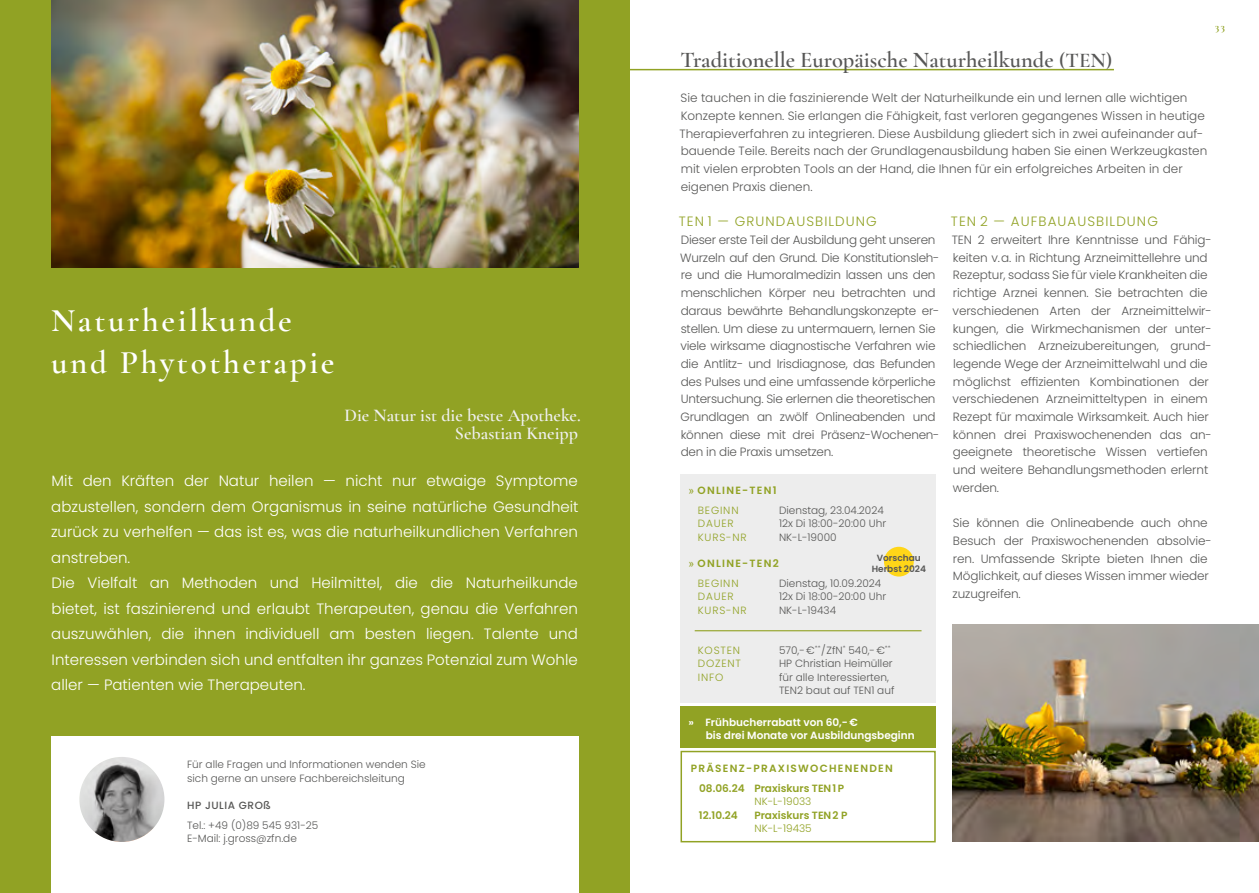
<style>
.page{position:relative;width:1259px;height:893px;background:#fff}
.page>*{position:absolute;margin:0;border:0;box-sizing:border-box;transform-origin:0 0}
.t1{font:600 33px/42px "Cormorant Garamond";letter-spacing:.08em;color:#fff}
.t2{font:600 22.5px "Cormorant Garamond";color:#575756}
.t3{font:600 18px/17.7px "Cormorant Garamond";color:#f0f0f0;text-align:right}
.t4{font:300 15px/25.5px "Poppins";color:#fff}
.t5{font:300 13.5px "Poppins";letter-spacing:.08em;color:#91a224}
.t6{font:300 12px/17.7px "Poppins";letter-spacing:-.01em;color:#575756}
.t7{font:300 10.5px/13.5px "Poppins";color:#575756}
.t8{font:600 10.5px/20.1px "Poppins";letter-spacing:.12em;color:#91a224}
.t9{font:300 10.5px "Poppins";letter-spacing:.08em;color:#91a224}
.t10{font:600 10.5px/13.5px "Poppins";color:#fff}
.t11{font:600 10.5px "Poppins";color:#91a224}
.t12{font:500 10.5px "Poppins";letter-spacing:.05em;color:#575756}
.t13{font:700 10.5px "Cormorant Garamond";color:#91a224}
.t14{font:600 9px/10.8px "Poppins";color:#575756;text-align:center}
.s1{font-size:21px}
.s2{font-family:"Arial";font-weight:400}
.s3{font-weight:300}
</style>
<div class="page">
<hr style="left:629px;top:69px;width:485px;height:1px;background:#91a224">
<img style="left:952px;top:624px;width:307px;height:217px">
<div style="left:0;top:0;width:629px;height:893px;background:#91a224"></div>
<div style="left:51px;top:736px;width:527px;height:157px;background:#fff"></div>
<img style="left:51px;top:0;width:527px;height:268px">
<div style="left:680px;top:706px;width:255px;height:42px;background:#91a224"></div>
<div style="left:680px;top:751px;width:255px;height:91px;border:2px solid #91a224"></div>
<div style="left:680px;top:474px;width:255px;height:229px;background:#ededed"></div>
<hr style="left:694px;top:630px;width:227px;height:1px;background:#91a224">
<svg style="left:79px;top:757px;width:85px;height:85px"></svg>
<div style="left:884px;top:547px;width:29px;height:29px;background:#ffd618;border-radius:50%"></div>
<h1 class="t1" style="left:51px;top:300px;width:285px">Naturheilkunde und Phytotherapie</h1>
<h3 class="t3" style="left:344px;top:406px;width:238px">Die Natur ist die beste Apotheke.<br>Sebastian Kneipp</h3>
<p class="t4" style="left:51px;top:468px;width:529px">Mit den Kräften der Natur heilen — nicht nur etwaige Symptome abzustellen, sondern dem Organismus in seine natürliche Gesundheit zurück zu verhelfen — das ist es, was die naturheilkundlichen Verfahren anstreben.<br>Die Vielfalt an Methoden und Heilmittel, die die Naturheilkunde bietet, ist faszinierend und erlaubt Therapeuten, genau die Verfahren auszuwählen, die ihnen individuell am besten liegen. Talente und Interessen verbinden sich und entfalten ihr ganzes Potenzial zum Wohle aller — Patienten wie Therapeuten.</p>
<p class="t7" style="left:187px;top:758px;width:240px">Für alle Fragen und Informationen wenden Sie sich gerne an unsere Fachbereichsleitung</p>
<p class="t12" style="left:187px;top:799px;width:85px">HP JULIA GROß</p>
<p class="t7" style="left:187px;top:818px;width:133px">Tel.: +49 (0)89 545 931-25<br>E-Mail: j.gross@zfn.de</p>
<h2 class="t2" style="left:680px;top:46px;width:433px">Traditionelle Europäische Naturheilkunde <span class="s1">(TEN)</span></h2>
<p class="t13" style="left:1215px;top:21px;width:11px">33</p>
<p class="t6" style="left:679px;top:89px;width:529px">Sie tauchen in die faszinierende Welt der Naturheilkunde ein und lernen alle wichtigen Konzepte kennen. Sie erlangen die Fähigkeit, fast verloren gegangenes Wissen in heutige Therapieverfahren zu integrieren. Diese Ausbildung gliedert sich in zwei aufeinander auf&shy;bauende Teile. Bereits nach der Grundlagenausbildung haben Sie einen Werkzeugkasten mit vielen erprobten Tools an der Hand, die Ihnen für ein erfolgreiches Arbeiten in der eigenen Praxis dienen.</p>
<p class="t5" style="left:951px;top:214px;width:208px">TEN 2 — AUFBAUAUSBILDUNG</p>
<p class="t6" style="left:951px;top:231px;width:262px">TEN 2 erweitert Ihre Kenntnisse und Fähig&shy;keiten v.a. in Richtung Arzneimittellehre und Rezeptur, sodass Sie für viele Krankheiten die richtige Arznei kennen. Sie betrachten die verschiedenen Arten der Arzneimittelwir&shy;kungen, die Wirkmechanismen der unter&shy;schiedlichen Arzneizubereitungen, grund&shy;legende Wege der Arzneimittelwahl und die möglichst effizienten Kombinationen der verschiedenen Arzneimitteltypen in einem Rezept für maximale Wirksamkeit. Auch hier können drei Praxiswochenenden das an&shy;geeignete theoretische Wissen vertiefen und weitere Behandlungsmethoden erlernt werden.</p>
<p class="t6" style="left:952px;top:514px;width:261px">Sie können die Onlineabende auch ohne Besuch der Praxiswochenenden absolvie&shy;ren. Umfassende Skripte bieten Ihnen die Möglichkeit, auf dieses Wissen immer wieder zuzugreifen.</p>
<p class="t5" style="left:678px;top:214px;width:200px">TEN 1 — GRUNDAUSBILDUNG</p>
<p class="t6" style="left:680px;top:231px;width:261px">Dieser erste Teil der Ausbildung geht unseren Wurzeln auf den Grund. Die Konstitutionsleh&shy;re und die Humoralmedizin lassen uns den menschlichen Körper neu betrachten und daraus bewährte Behandlungskonzepte er&shy;stellen. Um diese zu untermauern, lernen Sie viele wirksame diagnostische Verfahren wie die Antlitz- und Irisdiagnose, das Befunden des Pulses und eine umfassende körperliche Untersuchung. Sie erlernen die theoretischen Grundlagen an zwölf Onlineabenden und können diese mit drei Präsenz-Wochenen&shy;den in die Praxis umsetzen.</p>
<p class="t8" style="left:698px;top:480px;width:80px;text-indent:-9px"><span class="s2">»</span> ONLINE-TEN1<br><span class="s3">BEGINN</span></p>
<p class="t7" style="left:779px;top:503px;width:106px">Dienstag, 23.04.2024</p>
<p class="t9" style="left:698px;top:517px;width:38px">DAUER</p>
<p class="t7" style="left:779px;top:517px;width:109px">12x Di 18:00-20:00 Uhr</p>
<p class="t9" style="left:698px;top:531px;width:50px">KURS-NR</p>
<p class="t7" style="left:779px;top:530px;width:59px">NK-L-19000</p>
<p class="t8" style="left:698px;top:553px;width:82px;text-indent:-9px"><span class="s2">»</span> ONLINE-TEN2<br><span class="s3">BEGINN</span></p>
<p class="t14" style="left:871px;top:552px;width:56px">Vorschau<br>Herbst 2024</p>
<p class="t7" style="left:779px;top:577px;width:104px">Dienstag, 10.09.2024</p>
<p class="t9" style="left:698px;top:591px;width:38px">DAUER</p>
<p class="t7" style="left:779px;top:590px;width:109px">12x Di 18:00-20:00 Uhr</p>
<p class="t9" style="left:698px;top:604px;width:50px">KURS-NR</p>
<p class="t7" style="left:779px;top:604px;width:59px">NK-L-19434</p>
<p class="t9" style="left:698px;top:644px;width:44px">KOSTEN</p>
<p class="t7" style="left:779px;top:643px;width:113px">570,-€<sup>**</sup>/ZfN<sup>*</sup> 540,-€<sup>**</sup></p>
<p class="t9" style="left:698px;top:657px;width:45px">DOZENT</p>
<p class="t7" style="left:779px;top:657px;width:115px">HP Christian Heimüller</p>
<p class="t9" style="left:698px;top:671px;width:27px">INFO</p>
<p class="t7" style="left:779px;top:670px;width:117px">für alle Interessierten,<br>TEN2 baut auf TEN1 auf</p>
<p class="t10" style="left:705px;top:715px;width:210px;text-indent:-17px">» Frühbucherrabatt von 60,-€<br>bis drei Monate vor Ausbildungsbeginn</p>
<p class="t8" style="left:699px;top:758px;width:195px;text-indent:-8px">PRÄSENZ-PRAXISWOCHENENDEN<br>08.06.24 Praxiskurs TEN1P</p>
<p class="t9" style="left:754px;top:796px;width:58px">NK-L-19033</p>
<p class="t8" style="left:699px;top:805px;width:40px">12.10.24</p>
<p class="t11" style="left:754px;top:809px;width:95px">Praxiskurs TEN2 P</p>
<p class="t9" style="left:754px;top:823px;width:59px">NK-L-19435</p>
</div>
